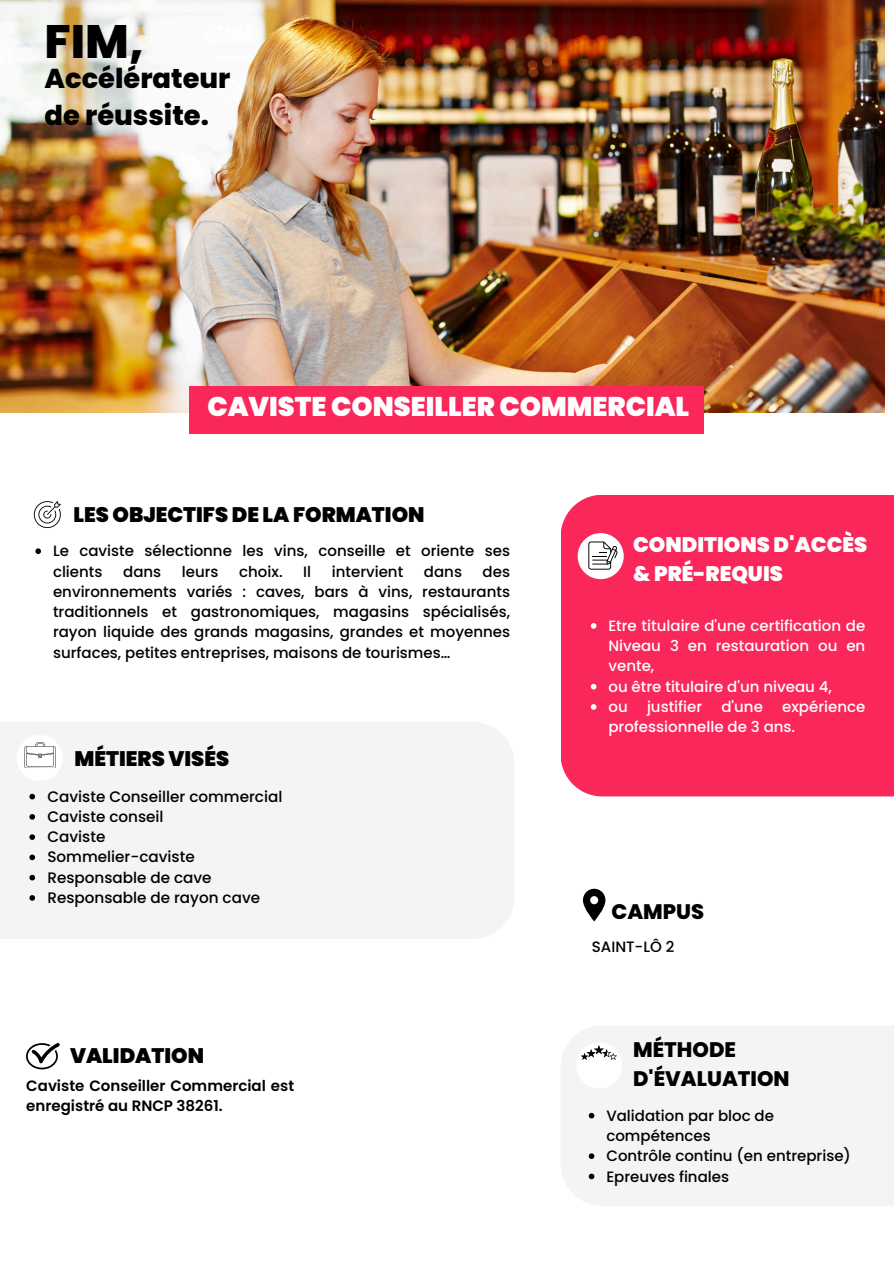
<style>
.page{position:relative;width:894px;height:1264px;background:#fff}
.page>*{position:absolute;margin:0;border:0;box-sizing:border-box;transform-origin:0 0}
.t1{font:800 46.8px "Poppins";color:#000}
.t2{font:800 27.3px/37.2px "Poppins";color:#000}
.t3{font:900 27px "Poppins";color:#fff}
.t4{font:900 21px "Poppins";color:#000}
.t5{font:900 21px/29.2px "Poppins";color:#fff}
.t6{font:800 21px/29.2px "Poppins";color:#000}
.t7{font:500 15.15px "Poppins";color:#000}
.t8{font:500 15px/20.2px "Poppins";color:#000}
.t9{font:500 15px/20.2px "Poppins";color:#fff;text-align:justify}
.t10{font:600 15px/20.2px "Poppins";color:#000}
</style>
<div class="page">
<img style="left:0;top:0;width:883px;height:412px">
<div style="left:190px;top:387px;width:514px;height:47px;background:#fa275a"></div>
<div style="left:560px;top:495px;width:333px;height:301px;background:#fa275a"></div>
<div style="left:577px;top:533px;width:46px;height:46px;background:#fff;border-radius:50%"></div>
<svg style="left:588px;top:541px;width:29px;height:28px"></svg>
<div style="left:0;top:722px;width:514px;height:217px;background:#f5f4f4"></div>
<svg style="left:34px;top:501px;width:27px;height:27px"></svg>
<div style="left:17px;top:735px;width:46px;height:46px;background:#fff;border-radius:50%"></div>
<svg style="left:25px;top:742px;width:31px;height:25px"></svg>
<svg style="left:26px;top:1043px;width:34px;height:26px"></svg>
<svg style="left:582px;top:888px;width:23px;height:33px"></svg>
<div style="left:561px;top:1026px;width:332px;height:179px;background:#f5f4f4"></div>
<div style="left:576px;top:1042px;width:46px;height:46px;background:#fff;border-radius:50%"></div>
<svg style="left:580px;top:1045px;width:36px;height:14px"></svg>
<svg style="left:29px;top:793px;width:6px;height:6px"></svg>
<svg style="left:29px;top:814px;width:6px;height:5px"></svg>
<svg style="left:29px;top:834px;width:6px;height:6px"></svg>
<svg style="left:29px;top:854px;width:6px;height:6px"></svg>
<svg style="left:29px;top:874px;width:6px;height:6px"></svg>
<svg style="left:29px;top:895px;width:6px;height:5px"></svg>
<svg style="left:590px;top:623px;width:6px;height:5px"></svg>
<svg style="left:590px;top:684px;width:6px;height:5px"></svg>
<svg style="left:590px;top:704px;width:6px;height:5px"></svg>
<svg style="left:35px;top:548px;width:6px;height:6px"></svg>
<svg style="left:588px;top:1112px;width:6px;height:6px"></svg>
<svg style="left:588px;top:1153px;width:6px;height:5px"></svg>
<svg style="left:588px;top:1173px;width:6px;height:6px"></svg>
<p class="t1" style="left:44px;top:8px;width:101px">FIM,</p>
<p class="t2" style="left:44px;top:60px;width:187px">Accélérateur de réussite.</p>
<p class="t3" style="left:207px;top:388px;width:483px">CAVISTE CONSEILLER COMMERCIAL</p>
<p class="t4" style="left:73px;top:500px;width:352px">LES OBJECTIFS DE LA FORMATION</p>
<p class="t8" style="left:53px;top:541px;width:458px">Le caviste sélectionne les vins, conseille et oriente ses clients</p>
<p class="t8" style="left:123px;top:561px;width:40px">dans</p>
<p class="t8" style="left:182px;top:561px;width:38px">leurs</p>
<p class="t8" style="left:239px;top:561px;width:45px">choix.</p>
<p class="t8" style="left:303px;top:561px;width:9px">Il</p>
<p class="t8" style="left:332px;top:561px;width:73px">intervient</p>
<p class="t8" style="left:424px;top:561px;width:40px">dans</p>
<p class="t8" style="left:53px;top:561px;width:458px;text-align:justify;text-indent:429px">des environnements variés : caves, bars à vins, restaurants traditionnels et gastronomiques, magasins spécialisés, rayon liquide des grands magasins, grandes et moyennes surfaces, petites entreprises, maisons de tourismes…</p>
<p class="t4" style="left:75px;top:744px;width:156px">MÉTIERS VISÉS</p>
<p class="t7" style="left:47px;top:785px;width:236px">Caviste Conseiller commercial</p>
<h1 class="t7" style="left:47px;top:806px;width:118px">Caviste conseil</h1>
<h3 class="t7" style="left:47px;top:826px;width:59px">Caviste</h3>
<h2 class="t7" style="left:47px;top:846px;width:149px">Sommelier-caviste</h2>
<p class="t7" style="left:47px;top:866px;width:166px">Responsable de cave</p>
<h4 class="t7" style="left:47px;top:887px;width:214px">Responsable de rayon cave</h4>
<h4 class="t4" style="left:70px;top:1041px;width:136px">VALIDATION</h4>
<p class="t10" style="left:26px;top:1075px;width:269px">Caviste Conseiller Commercial est enregistré au RNCP 38261.</p>
<p class="t5" style="left:633px;top:530px;width:236px">CONDITIONS D'ACCÈS &amp; PRÉ-REQUIS</p>
<p class="t9" style="left:608px;top:615px;width:258px">Etre titulaire d'une certification de Niveau 3 en restauration ou en vente,</p>
<p class="t9" style="left:608px;top:676px;width:225px">ou être titulaire d'un niveau 4,</p>
<h4 class="t9" style="left:608px;top:696px;width:21px">ou</h4>
<h4 class="t9" style="left:646px;top:696px;width:57px">justifier</h4>
<h4 class="t9" style="left:721px;top:696px;width:43px">d'une</h4>
<h4 class="t9" style="left:608px;top:696px;width:258px;text-indent:174px">expérience professionnelle de 3 ans.</h4>
<p class="t6" style="left:611px;top:896px;width:94px">CAMPUS</p>
<p class="t8" style="left:591px;top:936px;width:84px">SAINT-LÔ 2</p>
<p class="t6" style="left:633px;top:1034px;width:158px">MÉTHODE<br>D'ÉVALUATION</p>
<p class="t8" style="left:606px;top:1105px;width:169px">Validation par bloc de compétences</p>
<h4 class="t8" style="left:606px;top:1145px;width:246px">Contrôle continu (en entreprise)</h4>
<h5 class="t8" style="left:606px;top:1166px;width:124px">Epreuves finales</h5>
</div>
